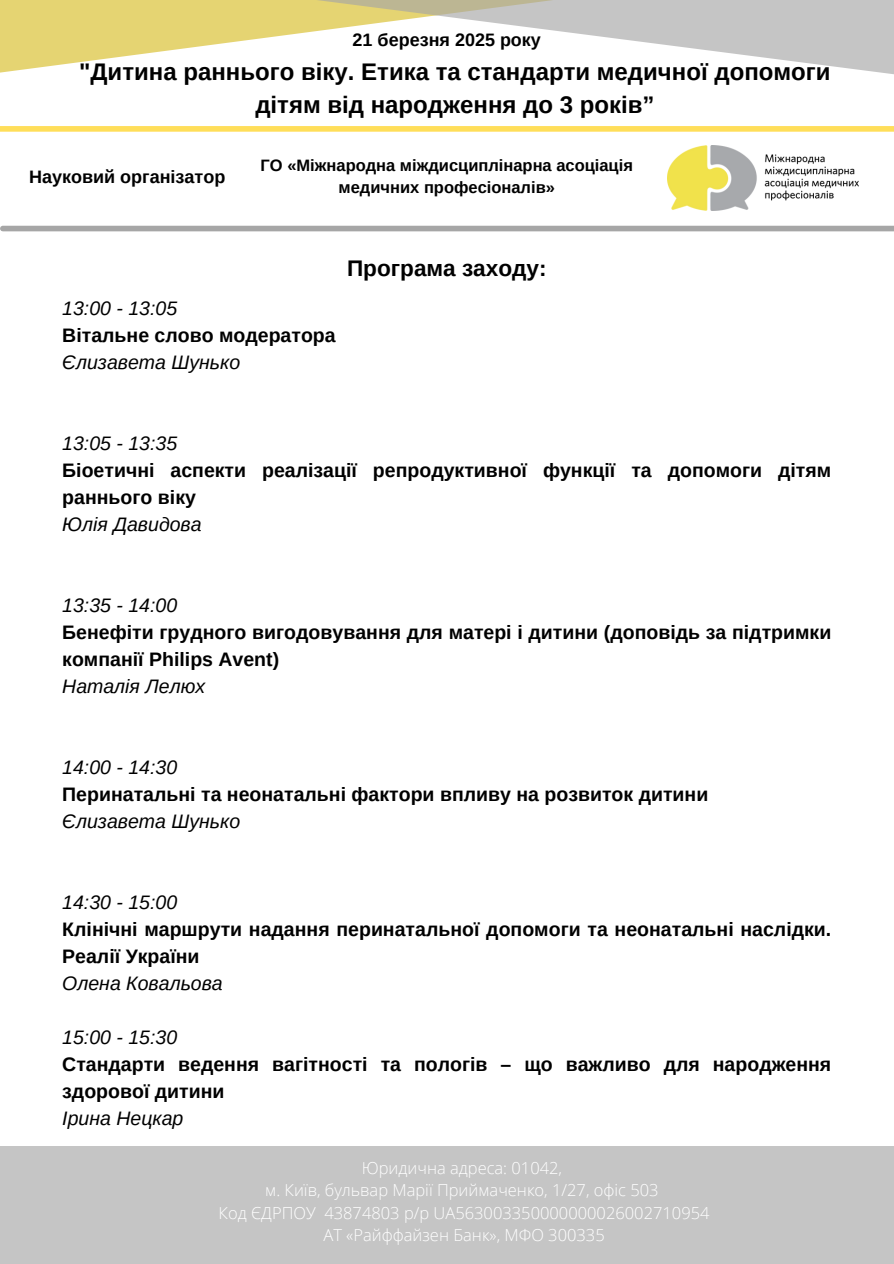
<style>
.page{position:relative;width:894px;height:1264px;background:#fff}
.page>*{position:absolute;margin:0;border:0;box-sizing:border-box;transform-origin:0 0}
.t1{font:700 24px/32.7px "Arimo";color:#000;text-align:center}
.t2{font:700 22.5px "Arimo";color:#000}
.t3{font:700 19.5px/27px "Arimo";color:#000}
.t4{font:italic 19.5px/27px "Arimo";color:#000}
.t5{font:700 18px "Arimo";color:#000}
.t6{font:300 16.5px "Open Sans";color:#fff}
.t7{font:700 16.5px/22.5px "Arimo";color:#000;text-align:center}
.s1{font-weight:700;font-style:normal}
.s2{font-weight:400;font-style:italic}
</style>
<div class="page">
<div style="left:0;top:0;width:45px;height:73px;background:#e5d472"></div>
<svg style="left:45px;top:0;width:848px;height:74px"></svg>
<div style="left:0;top:126px;width:893px;height:6px;background:#ffde59"></div>
<div style="left:3px;top:226px;width:890px;height:5px;background:#a6a6a6"></div>
<img style="left:667px;top:145px;width:191px;height:66px">
<div style="left:0;top:1146px;width:893px;height:117px;background:#c5c5c5"></div>
<h2 class="t5" style="left:352px;top:30px;width:190px">21 березня 2025 року</h2>
<p class="t1" style="left:79px;top:56px;width:752px">"Дитина раннього віку. Етика та стандарти медичної допомоги дітям від народження до 3 років”</p>
<h1 class="t5" style="left:29px;top:166px;width:198px">Науковий організатор</h1>
<p class="t7" style="left:260px;top:154px;width:374px">ГО «Міжнародна міждисциплінарна асоціація медичних професіоналів»</p>
<h2 class="t4" style="left:62px;top:295px;width:275px">13:00 - 13:05<br><span class="s1">Вітальне слово модератора<br></span>Єлизавета Шунько</h2>
<p class="t2" style="left:347px;top:256px;width:201px">Програма заходу:</p>
<h4 class="t3" style="left:62px;top:430px;width:770px"><span class="s2">13:05 - 13:35<br></span>Біоетичні аспекти реалізації репродуктивної функції та допомоги дітям раннього віку<br><span class="s2">Юлія Давидова</span></h4>
<p class="t3" style="left:62px;top:592px;width:770px"><span class="s2">13:35 - 14:00<br></span>Бенефіти грудного вигодовування для матері і дитини (доповідь за підтримки компанії Philips Avent)<br><span class="s2">Наталія Лелюх</span></p>
<p class="t3" style="left:62px;top:754px;width:647px"><span class="s2">14:00 - 14:30<br></span>Перинатальні та неонатальні фактори впливу на розвиток дитини<br><span class="s2">Єлизавета Шунько</span></p>
<h1 class="t3" style="left:62px;top:889px;width:770px"><span class="s2">14:30 - 15:00<br></span>Клінічні маршрути надання перинатальної допомоги та неонатальні наслідки.<br>Реалії України<br><span class="s2">Олена Ковальова</span></h1>
<h3 class="t3" style="left:62px;top:1024px;width:770px"><span class="s2">15:00 - 15:30<br></span>Стандарти ведення вагітності та пологів – що важливо для народження здорової дитини<br><span class="s2">Ірина Нецкар</span></h3>
<h3 class="t6" style="left:362px;top:1156px;width:202px">Юридична адреса: 01042,</h3>
<h3 class="t6" style="left:265px;top:1178px;width:395px">м. Київ, бульвар Марії Приймаченко, 1/27, офіс 503</h3>
<h3 class="t6" style="left:218px;top:1201px;width:492px">Код ЄДРПОУ 43874803 р/р UA563003350000000026002710954</h3>
<h3 class="t6" style="left:323px;top:1223px;width:283px">АТ «Райффайзен Банк», МФО 300335</h3>
</div>
